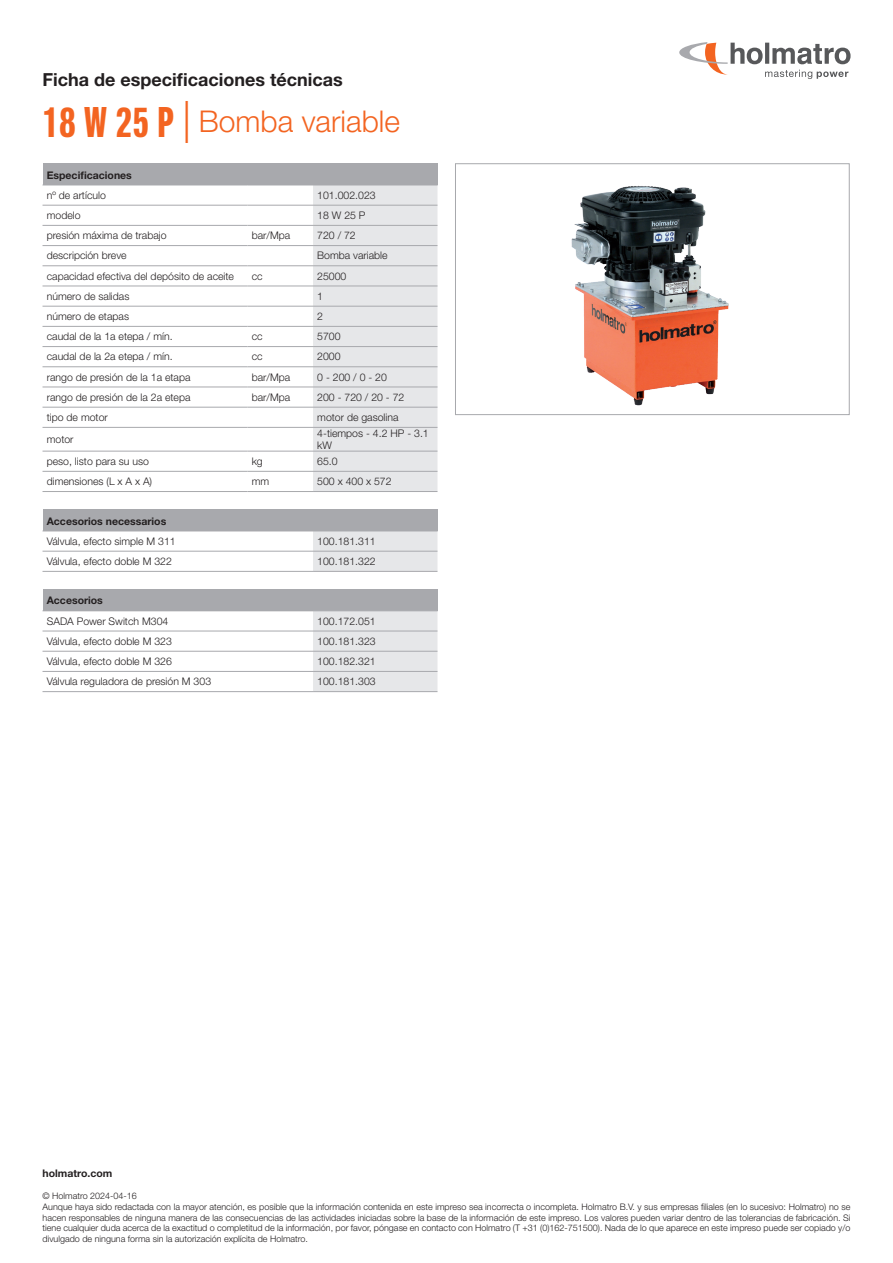
<style>
.page{position:relative;width:893px;height:1263px;background:#fff}
.page>*{position:absolute;margin:0;border:0;box-sizing:border-box;transform-origin:0 0}
.t1{font:300 30px "Helvetica Neue LT Std";color:#f36421}
.t2{font:700 18px "Helvetica Neue LT Std";color:#231f20}
.t3{font:300 10.5px/12px "Helvetica Neue LT Std";color:#231f20}
.t4{font:700 10.5px "Helvetica Neue LT Std";color:#231f20}
.t5{font:300 9px/10.8px "Helvetica Neue LT Std";color:#231f20}
.s1{font-family:"Neue Helvetica Pro 79 Cm";font-weight:700;font-size:42px}
.s2{font-size:42px}
</style>
<div class="page">
<svg style="left:679px;top:42px;width:171px;height:37px"></svg>
<div style="left:43px;top:164px;width:394px;height:21px;background:#a8a9ad"></div>
<svg style="left:313px;top:164px;width:125px;height:327px;background:#e1e2e4"></svg>
<hr style="left:43px;top:185px;width:204px;height:1px;background:#a8a9ad">
<hr style="left:247px;top:185px;width:66px;height:1px;background:#a8a9ad">
<hr style="left:313px;top:185px;width:125px;height:1px;background:#a8a9ad">
<hr style="left:43px;top:205px;width:204px;height:1px;background:#a8a9ad">
<hr style="left:247px;top:205px;width:66px;height:1px;background:#a8a9ad">
<hr style="left:313px;top:205px;width:124px;height:1px;background:#a8a9ad">
<hr style="left:43px;top:225px;width:204px;height:1px;background:#a8a9ad">
<hr style="left:247px;top:225px;width:66px;height:1px;background:#a8a9ad">
<hr style="left:313px;top:225px;width:124px;height:1px;background:#a8a9ad">
<hr style="left:43px;top:245px;width:204px;height:1px;background:#a8a9ad">
<hr style="left:247px;top:245px;width:66px;height:1px;background:#a8a9ad">
<hr style="left:313px;top:245px;width:124px;height:1px;background:#a8a9ad">
<hr style="left:43px;top:265px;width:204px;height:1px;background:#a8a9ad">
<hr style="left:247px;top:265px;width:66px;height:1px;background:#a8a9ad">
<hr style="left:313px;top:265px;width:124px;height:1px;background:#a8a9ad">
<hr style="left:43px;top:286px;width:204px;height:1px;background:#a8a9ad">
<hr style="left:247px;top:286px;width:66px;height:1px;background:#a8a9ad">
<hr style="left:313px;top:286px;width:124px;height:1px;background:#a8a9ad">
<hr style="left:43px;top:306px;width:204px;height:1px;background:#a8a9ad">
<hr style="left:247px;top:306px;width:66px;height:1px;background:#a8a9ad">
<hr style="left:313px;top:306px;width:124px;height:1px;background:#a8a9ad">
<hr style="left:43px;top:326px;width:204px;height:1px;background:#a8a9ad">
<hr style="left:247px;top:326px;width:66px;height:1px;background:#a8a9ad">
<hr style="left:313px;top:326px;width:124px;height:1px;background:#a8a9ad">
<hr style="left:43px;top:346px;width:204px;height:1px;background:#a8a9ad">
<hr style="left:247px;top:346px;width:66px;height:1px;background:#a8a9ad">
<hr style="left:313px;top:346px;width:124px;height:1px;background:#a8a9ad">
<hr style="left:43px;top:366px;width:204px;height:1px;background:#a8a9ad">
<hr style="left:247px;top:366px;width:66px;height:1px;background:#a8a9ad">
<hr style="left:313px;top:366px;width:124px;height:1px;background:#a8a9ad">
<hr style="left:43px;top:387px;width:204px;height:1px;background:#a8a9ad">
<hr style="left:247px;top:387px;width:66px;height:1px;background:#a8a9ad">
<hr style="left:313px;top:387px;width:124px;height:1px;background:#a8a9ad">
<hr style="left:43px;top:407px;width:204px;height:1px;background:#a8a9ad">
<hr style="left:247px;top:407px;width:66px;height:1px;background:#a8a9ad">
<hr style="left:313px;top:407px;width:124px;height:1px;background:#a8a9ad">
<hr style="left:43px;top:427px;width:204px;height:1px;background:#a8a9ad">
<hr style="left:247px;top:427px;width:66px;height:1px;background:#a8a9ad">
<hr style="left:313px;top:427px;width:124px;height:1px;background:#a8a9ad">
<hr style="left:43px;top:451px;width:204px;height:1px;background:#a8a9ad">
<hr style="left:247px;top:451px;width:66px;height:1px;background:#a8a9ad">
<hr style="left:313px;top:451px;width:124px;height:1px;background:#a8a9ad">
<hr style="left:43px;top:491px;width:204px;height:1px;background:#a8a9ad">
<hr style="left:43px;top:471px;width:204px;height:1px;background:#a8a9ad">
<hr style="left:247px;top:491px;width:66px;height:1px;background:#a8a9ad">
<hr style="left:247px;top:471px;width:66px;height:1px;background:#a8a9ad">
<hr style="left:313px;top:491px;width:124px;height:1px;background:#a8a9ad">
<hr style="left:313px;top:471px;width:124px;height:1px;background:#a8a9ad">
<div style="left:43px;top:510px;width:394px;height:21px;background:#a8a9ad"></div>
<svg style="left:313px;top:510px;width:125px;height:61px"></svg>
<hr style="left:43px;top:531px;width:270px;height:1px;background:#a8a9ad">
<hr style="left:313px;top:531px;width:125px;height:1px;background:#a8a9ad">
<hr style="left:43px;top:571px;width:270px;height:1px;background:#a8a9ad">
<hr style="left:43px;top:551px;width:270px;height:1px;background:#a8a9ad">
<hr style="left:313px;top:571px;width:124px;height:1px;background:#a8a9ad">
<hr style="left:313px;top:551px;width:124px;height:1px;background:#a8a9ad">
<div style="left:43px;top:589px;width:394px;height:22px;background:#a8a9ad"></div>
<svg style="left:313px;top:589px;width:125px;height:103px"></svg>
<hr style="left:313px;top:610px;width:125px;height:1px;background:#a8a9ad">
<hr style="left:43px;top:631px;width:270px;height:1px;background:#a8a9ad">
<hr style="left:313px;top:631px;width:124px;height:1px;background:#a8a9ad">
<hr style="left:43px;top:651px;width:270px;height:1px;background:#a8a9ad">
<hr style="left:313px;top:651px;width:124px;height:1px;background:#a8a9ad">
<hr style="left:43px;top:691px;width:270px;height:1px;background:#a8a9ad">
<hr style="left:43px;top:671px;width:270px;height:1px;background:#a8a9ad">
<hr style="left:313px;top:691px;width:124px;height:1px;background:#a8a9ad">
<hr style="left:313px;top:671px;width:124px;height:1px;background:#a8a9ad">
<img style="left:571px;top:185px;width:158px;height:221px">
<div style="left:455px;top:164px;width:394px;height:251px;border:1px solid #a8a9ad"></div>
<h2 class="t2" style="left:43px;top:68px;width:302px">Ficha de especificaciones técnicas</h2>
<h1 class="t1" style="left:43px;top:103px;width:359px"><span class="s1">18 W 25 P</span> <span class="s2">|</span> Bomba variable</h1>
<p class="t4" style="left:47px;top:168px;width:87px">Especificaciones</p>
<p class="t3" style="left:47px;top:189px;width:61px">nº de artículo</p>
<p class="t3" style="left:317px;top:189px;width:60px">101.002.023</p>
<p class="t3" style="left:47px;top:209px;width:35px">modelo</p>
<p class="t3" style="left:317px;top:209px;width:50px">18 W 25 P</p>
<p class="t3" style="left:47px;top:229px;width:121px">presión máxima de trabajo</p>
<p class="t3" style="left:252px;top:229px;width:40px">bar/Mpa</p>
<p class="t3" style="left:317px;top:229px;width:40px">720 / 72</p>
<p class="t3" style="left:47px;top:249px;width:81px">descripción breve</p>
<p class="t3" style="left:317px;top:249px;width:72px">Bomba variable</p>
<p class="t3" style="left:47px;top:270px;width:189px">capacidad efectiva del depósito de aceite</p>
<p class="t3" style="left:252px;top:270px;width:12px">cc</p>
<p class="t3" style="left:317px;top:270px;width:31px">25000</p>
<p class="t3" style="left:47px;top:290px;width:84px">número de salidas</p>
<p class="t3" style="left:317px;top:290px;width:7px">1</p>
<p class="t3" style="left:47px;top:310px;width:84px">número de etapas</p>
<p class="t3" style="left:317px;top:310px;width:7px">2</p>
<p class="t3" style="left:47px;top:330px;width:127px">caudal de la 1a etepa / mín.</p>
<p class="t3" style="left:252px;top:330px;width:12px">cc</p>
<p class="t3" style="left:317px;top:330px;width:25px">5700</p>
<p class="t3" style="left:47px;top:350px;width:127px">caudal de la 2a etepa / mín.</p>
<p class="t3" style="left:252px;top:350px;width:12px">cc</p>
<p class="t3" style="left:317px;top:350px;width:25px">2000</p>
<p class="t3" style="left:47px;top:371px;width:145px">rango de presión de la 1a etapa</p>
<p class="t3" style="left:252px;top:371px;width:40px">bar/Mpa</p>
<p class="t3" style="left:317px;top:371px;width:71px">0 - 200 / 0 - 20</p>
<p class="t3" style="left:47px;top:391px;width:145px">rango de presión de la 2a etepa</p>
<p class="t3" style="left:252px;top:391px;width:40px">bar/Mpa</p>
<p class="t3" style="left:317px;top:391px;width:89px">200 - 720 / 20 - 72</p>
<p class="t3" style="left:47px;top:411px;width:63px">tipo de motor</p>
<p class="t3" style="left:317px;top:411px;width:83px">motor de gasolina</p>
<p class="t3" style="left:47px;top:433px;width:28px">motor</p>
<p class="t3" style="left:317px;top:427px;width:113px">4-tiempos - 4.2 HP - 3.1 kW</p>
<p class="t3" style="left:47px;top:455px;width:104px">peso, listo para su uso</p>
<p class="t3" style="left:252px;top:455px;width:13px">kg</p>
<p class="t3" style="left:317px;top:455px;width:22px">65.0</p>
<p class="t3" style="left:47px;top:475px;width:107px">dimensiones (L x A x A)</p>
<p class="t3" style="left:252px;top:475px;width:19px">mm</p>
<p class="t3" style="left:317px;top:475px;width:76px">500 x 400 x 572</p>
<p class="t4" style="left:47px;top:514px;width:121px">Accesorios necessarios</p>
<p class="t3" style="left:47px;top:535px;width:130px">Válvula, efecto simple M 311</p>
<p class="t3" style="left:317px;top:535px;width:60px">100.181.311</p>
<p class="t3" style="left:47px;top:555px;width:127px">Válvula, efecto doble M 322</p>
<p class="t3" style="left:317px;top:555px;width:60px">100.181.322</p>
<p class="t4" style="left:47px;top:594px;width:58px">Accesorios</p>
<p class="t3" style="left:47px;top:615px;width:123px">SADA Power Switch M304</p>
<p class="t3" style="left:317px;top:615px;width:60px">100.172.051</p>
<p class="t3" style="left:47px;top:635px;width:127px">Válvula, efecto doble M 323</p>
<p class="t3" style="left:317px;top:635px;width:60px">100.181.323</p>
<p class="t3" style="left:47px;top:655px;width:127px">Válvula, efecto doble M 326</p>
<p class="t3" style="left:317px;top:655px;width:60px">100.182.321</p>
<p class="t3" style="left:47px;top:675px;width:166px">Válvula reguladora de presión M 303</p>
<p class="t3" style="left:317px;top:675px;width:60px">100.181.303</p>
<p class="t4" style="left:43px;top:1167px;width:71px">holmatro.com</p>
<p class="t5" style="left:43px;top:1190px;width:809px">© Holmatro 2024-04-16<br>Aunque haya sido redactada con la mayor atención, es posible que la información contenida en este impreso sea incorrecta o incompleta. Holmatro B.V. y sus empresas filiales (en lo sucesivo: Holmatro) no se hacen responsables de ninguna manera de las consecuencias de las actividades iniciadas sobre la base de la información de este impreso. Los valores pueden variar dentro de las tolerancias de fabricación. Si tiene cualquier duda acerca de la exactitud o completitud de la información, por favor, póngase en contacto con Holmatro (T +31 (0)162-751500). Nada de lo que aparece en este impreso puede ser copiado y/o divulgado de ninguna forma sin la autorización explícita de Holmatro.</p>
</div>
